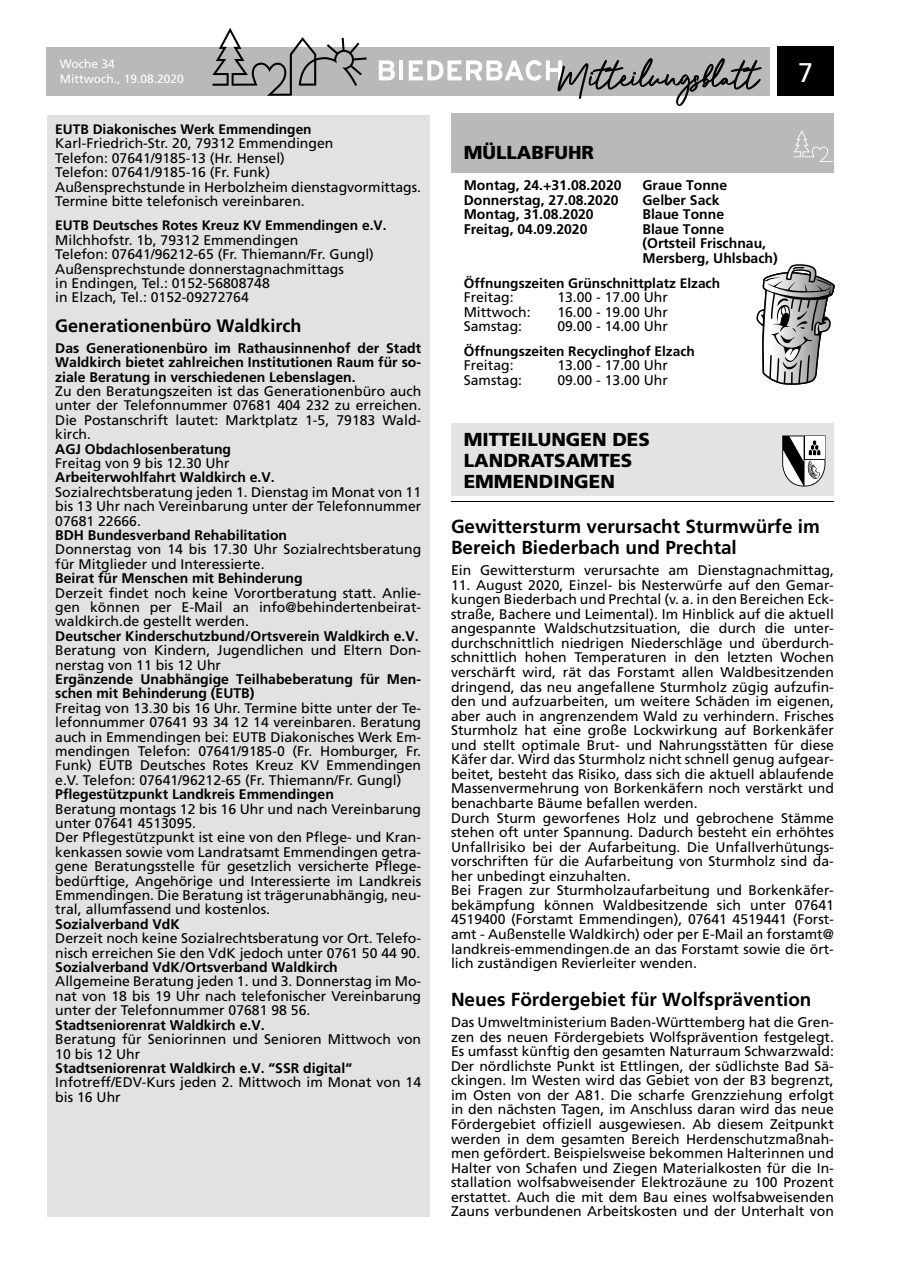
<style>
.page{position:relative;width:902px;height:1280px;background:#fff}
.page>*{position:absolute;margin:0;border:0;box-sizing:border-box;transform-origin:0 0}
.t1{font:27px "Frutiger";color:#fff}
.t2{font:700 18.9px/21.1px "Frutiger";color:#000}
.t3{font:900 18.75px/21px "Frutiger";color:#000}
.t4{font:700 18px "Frutiger";color:#000}
.t5{font:13.95px/14.5px "Frutiger";color:#000}
.t6{font:700 13.95px/14.4px "Frutiger";color:#000}
.t7{font:700 13.65px "Frutiger";color:#000}
.t8{font:12px/15px "Frutiger";color:#fff}
</style>
<div class="page">
<div style="left:47px;top:47px;width:723px;height:49px;background:#b9b9b9"></div>
<div style="left:777px;top:47px;width:56px;height:49px;background:#000"></div>
<svg style="left:212px;top:28px;width:154px;height:68px"></svg>
<svg style="left:379px;top:60px;width:16px;height:20px"></svg>
<hr style="left:399px;top:60px;width:4px;height:20px;background:#fefefe">
<svg style="left:408px;top:58px;width:353px;height:48px"></svg>
<div style="left:47px;top:115px;width:382px;height:1101px;background:#e2e2e2"></div>
<svg style="left:756px;top:264px;width:79px;height:121px"></svg>
<div style="left:451px;top:113px;width:382px;height:60px;background:#b9b9b9"></div>
<svg style="left:793px;top:130px;width:40px;height:32px"></svg>
<div style="left:451px;top:423px;width:382px;height:73px;background:#e3e3e3"></div>
<svg style="left:782px;top:435px;width:43px;height:52px;background:#9f9f9f"></svg>
<hr style="left:451px;top:502px;width:382px;height:1px;background:#000">
<p class="t8" style="left:60px;top:57px;width:126px">Woche 34<br>Mittwoch., 19.08.2020</p>
<p class="t7" style="left:55px;top:121px;width:258px">EUTB Diakonisches Werk Emmendingen</p>
<p class="t5" style="left:55px;top:136px;width:367px">Karl-Friedrich-Str. 20, 79312 Emmendingen<br>Telefon: 07641/9185-13 (Hr. Hensel)<br>Telefon: 07641/9185-16 (Fr. Funk)<br>Außensprechstunde in Herbolzheim dienstagvormittags.<br>Termine bitte telefonisch vereinbaren.</p>
<p class="t7" style="left:55px;top:218px;width:332px">EUTB Deutsches Rotes Kreuz KV Emmendingen e.V.</p>
<p class="t5" style="left:55px;top:233px;width:320px">Milchhofstr. 1b, 79312 Emmendingen<br>Telefon: 07641/96212-65 (Fr. Thiemann/Fr. Gungl)<br>Außensprechstunde donnerstagnachmittags<br>in Endingen, Tel.: 0152-56808748<br>in Elzach, Tel.: 0152-09272764</p>
<p class="t4" style="left:55px;top:315px;width:248px">Generationenbüro Waldkirch</p>
<p class="t6" style="left:55px;top:341px;width:367px;text-align:justify">Das Generationenbüro im Rathausinnenhof der Stadt Waldkirch bietet zahlreichen Institutionen Raum für so&shy;ziale Beratung in verschiedenen Lebenslagen.</p>
<p class="t5" style="left:55px;top:384px;width:367px;text-align:justify">Zu den Beratungszeiten ist das Generationenbüro auch unter der Telefonnummer 07681 404 232 zu erreichen.<br>Die Postanschrift lautet: Marktplatz 1-5, 79183 Wald&shy;kirch.</p>
<p class="t6" style="left:55px;top:441px;width:177px">AGJ Obdachlosenberatung</p>
<p class="t5" style="left:55px;top:456px;width:176px">Freitag von 9 bis 12.30 Uhr</p>
<p class="t6" style="left:55px;top:470px;width:221px">Arbeiterwohlfahrt Waldkirch e.V.</p>
<p class="t5" style="left:55px;top:485px;width:367px;text-align:justify">Sozialrechtsberatung jeden 1. Dienstag im Monat von 11 bis 13 Uhr nach Vereinbarung unter der Telefonnummer 07681 22666.</p>
<p class="t6" style="left:55px;top:528px;width:233px">BDH Bundesverband Rehabilitation</p>
<p class="t5" style="left:55px;top:542px;width:367px">Donnerstag von 14 bis 17.30 Uhr Sozialrechtsberatung für Mitglieder und Interessierte.</p>
<p class="t6" style="left:55px;top:571px;width:249px">Beirat für Menschen mit Behinderung</p>
<p class="t5" style="left:55px;top:585px;width:367px;text-align:justify">Derzeit findet noch keine Vorortberatung statt. Anlie&shy;gen können per E-Mail an info@behindertenbeirat&shy;waldkirch.de gestellt werden.</p>
<p class="t6" style="left:55px;top:629px;width:365px">Deutscher Kinderschutzbund/Ortsverein Waldkirch e.V.</p>
<p class="t5" style="left:55px;top:643px;width:367px">Beratung von Kindern, Jugendlichen und Eltern Don&shy;nerstag von 11 bis 12 Uhr</p>
<p class="t6" style="left:55px;top:672px;width:367px">Ergänzende Unabhängige Teilhabeberatung für Men&shy;schen mit Behinderung (EUTB)</p>
<p class="t5" style="left:55px;top:701px;width:367px;text-align:justify">Freitag von 13.30 bis 16 Uhr. Termine bitte unter der Te&shy;lefonnummer 07641 93 34 12 14 vereinbaren. Beratung auch in Emmendingen bei: EUTB Diakonisches Werk Em&shy;mendingen Telefon: 07641/9185-0 (Fr. Homburger, Fr.<br>Funk) EUTB Deutsches Rotes Kreuz KV Emmendingen e.V. Telefon: 07641/96212-65 (Fr. Thiemann/Fr. Gungl)</p>
<p class="t6" style="left:55px;top:787px;width:280px">Pflegestützpunkt Landkreis Emmendingen</p>
<p class="t5" style="left:55px;top:801px;width:367px">Beratung montags 12 bis 16 Uhr und nach Vereinbarung unter 07641 4513095.<br>Der Pflegestützpunkt ist eine von den Pflege- und Kran&shy;kenkassen sowie vom Landratsamt Emmendingen getra&shy;gene Beratungsstelle für gesetzlich versicherte Pflege&shy;bedürftige, Angehörige und Interessierte im Landkreis Emmendingen. Die Beratung ist trägerunabhängig, neu&shy;tral, allumfassend und kostenlos.</p>
<p class="t6" style="left:55px;top:917px;width:126px">Sozialverband VdK</p>
<p class="t5" style="left:55px;top:931px;width:367px">Derzeit noch keine Sozialrechtsberatung vor Ort. Telefo&shy;nisch erreichen Sie den VdK jedoch unter 0761 50 44 90.</p>
<p class="t6" style="left:55px;top:960px;width:284px">Sozialverband VdK/Ortsverband Waldkirch</p>
<p class="t5" style="left:55px;top:974px;width:367px;text-align:justify">Allgemeine Beratung jeden 1. und 3. Donnerstag im Mo&shy;nat von 18 bis 19 Uhr nach telefonischer Vereinbarung unter der Telefonnummer 07681 98 56.</p>
<p class="t6" style="left:55px;top:1017px;width:211px">Stadtseniorenrat Waldkirch e.V.</p>
<p class="t5" style="left:55px;top:1032px;width:367px">Beratung für Seniorinnen und Senioren Mittwoch von<br>10 bis 12 Uhr</p>
<p class="t6" style="left:55px;top:1061px;width:298px">Stadtseniorenrat Waldkirch e.V. “SSR digital“</p>
<p class="t5" style="left:55px;top:1075px;width:367px">Infotreff/EDV-Kurs jeden 2. Mittwoch im Monat von 14 bis 16 Uhr</p>
<h1 class="t1" style="left:798px;top:57px;width:17px">7</h1>
<h3 class="t3" style="left:463px;top:142px;width:132px">MÜLLABFUHR</h3>
<p class="t6" style="left:463px;top:178px;width:159px">Montag, 24.+31.08.2020</p>
<p class="t6" style="left:642px;top:178px;width:86px">Graue Tonne</p>
<p class="t6" style="left:463px;top:193px;width:156px">Donnerstag, 27.08.2020</p>
<p class="t6" style="left:642px;top:193px;width:79px">Gelber Sack</p>
<p class="t6" style="left:463px;top:207px;width:131px">Montag, 31.08.2020</p>
<p class="t6" style="left:642px;top:207px;width:83px">Blaue Tonne</p>
<p class="t6" style="left:463px;top:222px;width:125px">Freitag, 04.09.2020</p>
<p class="t6" style="left:642px;top:222px;width:137px">Blaue Tonne (Ortsteil Frischnau,<br>Mersberg, Uhlsbach)</p>
<p class="t7" style="left:463px;top:275px;width:258px">Öffnungszeiten Grünschnittplatz Elzach</p>
<p class="t5" style="left:463px;top:290px;width:51px">Freitag:</p>
<p class="t5" style="left:557px;top:290px;width:112px">13.00 - 17.00 Uhr</p>
<p class="t5" style="left:463px;top:304px;width:68px">Mittwoch:</p>
<p class="t5" style="left:557px;top:304px;width:112px">16.00 - 19.00 Uhr</p>
<p class="t5" style="left:463px;top:319px;width:60px">Samstag:</p>
<p class="t5" style="left:557px;top:319px;width:112px">09.00 - 14.00 Uhr</p>
<p class="t7" style="left:463px;top:343px;width:233px">Öffnungszeiten Recyclinghof Elzach</p>
<p class="t5" style="left:463px;top:358px;width:51px">Freitag:</p>
<p class="t5" style="left:557px;top:358px;width:112px">13.00 - 17.00 Uhr</p>
<p class="t5" style="left:463px;top:373px;width:60px">Samstag:</p>
<p class="t5" style="left:557px;top:373px;width:112px">09.00 - 13.00 Uhr</p>
<h3 class="t3" style="left:463px;top:428px;width:188px">MITTEILUNGEN DES<br>LANDRATSAMTES<br>EMMENDINGEN</h3>
<h2 class="t2" style="left:451px;top:516px;width:370px">Gewittersturm verursacht Sturmwürfe im<br>Bereich Biederbach und Prechtal</h2>
<p class="t5" style="left:451px;top:563px;width:384px">Ein Gewittersturm verursachte am Dienstagnachmittag,</p>
<p class="t5" style="left:451px;top:577px;width:384px">11. August 2020, Einzel- bis Nesterwürfe auf den Gemar&shy;kungen Biederbach und Prechtal (v. a. in den Bereichen Eck&shy;straße, Bachere und Leimental). Im Hinblick auf die aktuell angespannte Waldschutzsituation, die durch die unter&shy;durchschnittlich niedrigen Niederschläge und überdurch&shy;schnittlich hohen Temperaturen in den letzten Wochen verschärft wird, rät das Forstamt allen Waldbesitzenden dringend, das neu angefallene Sturmholz zügig aufzufin&shy;den und aufzuarbeiten, um weitere Schäden im eigenen, aber auch in angrenzendem Wald zu verhindern. Frisches Sturmholz hat eine große Lockwirkung auf Borkenkäfer und stellt optimale Brut- und Nahrungsstätten für diese Käfer dar. Wird das Sturmholz nicht schnell genug aufgear&shy;beitet, besteht das Risiko, dass sich die aktuell ablaufende Massenvermehrung von Borkenkäfern noch verstärkt und benachbarte Bäume befallen werden.<br>Durch Sturm geworfenes Holz und gebrochene Stämme stehen oft unter Spannung. Dadurch besteht ein erhöhtes Unfallrisiko bei der Aufarbeitung. Die Unfallverhütungs&shy;vorschriften für die Aufarbeitung von Sturmholz sind da&shy;her unbedingt einzuhalten.<br>Bei Fragen zur Sturmholzaufarbeitung und Borkenkäfer&shy;bekämpfung können Waldbesitzende sich unter 07641<br>4519400 (Forstamt Emmendingen), 07641 4519441 (Forst&shy;amt - Außenstelle Waldkirch) oder per E-Mail an forstamt@ landkreis-emmendingen.de an das Forstamt sowie die ört&shy;lich zuständigen Revierleiter wenden.</p>
<h2 class="t2" style="left:451px;top:989px;width:362px">Neues Fördergebiet für Wolfsprävention</h2>
<p class="t5" style="left:451px;top:1015px;width:384px;text-align:justify">Das Umweltministerium Baden-Württemberg hat die Gren&shy;zen des neuen Fördergebiets Wolfsprävention festgelegt.<br>Es umfasst künftig den gesamten Naturraum Schwarzwald:<br>Der nördlichste Punkt ist Ettlingen, der südlichste Bad Sä&shy;ckingen. Im Westen wird das Gebiet von der B3 begrenzt, im Osten von der A81. Die scharfe Grenzziehung erfolgt in den nächsten Tagen, im Anschluss daran wird das neue Fördergebiet offiziell ausgewiesen. Ab diesem Zeitpunkt werden in dem gesamten Bereich Herdenschutzmaßnah&shy;men gefördert. Beispielsweise bekommen Halterinnen und Halter von Schafen und Ziegen Materialkosten für die In&shy;stallation wolfsabweisender Elektrozäune zu 100 Prozent erstattet. Auch die mit dem Bau eines wolfsabweisenden Zauns verbundenen Arbeitskosten und der Unterhalt von</p>
</div>
